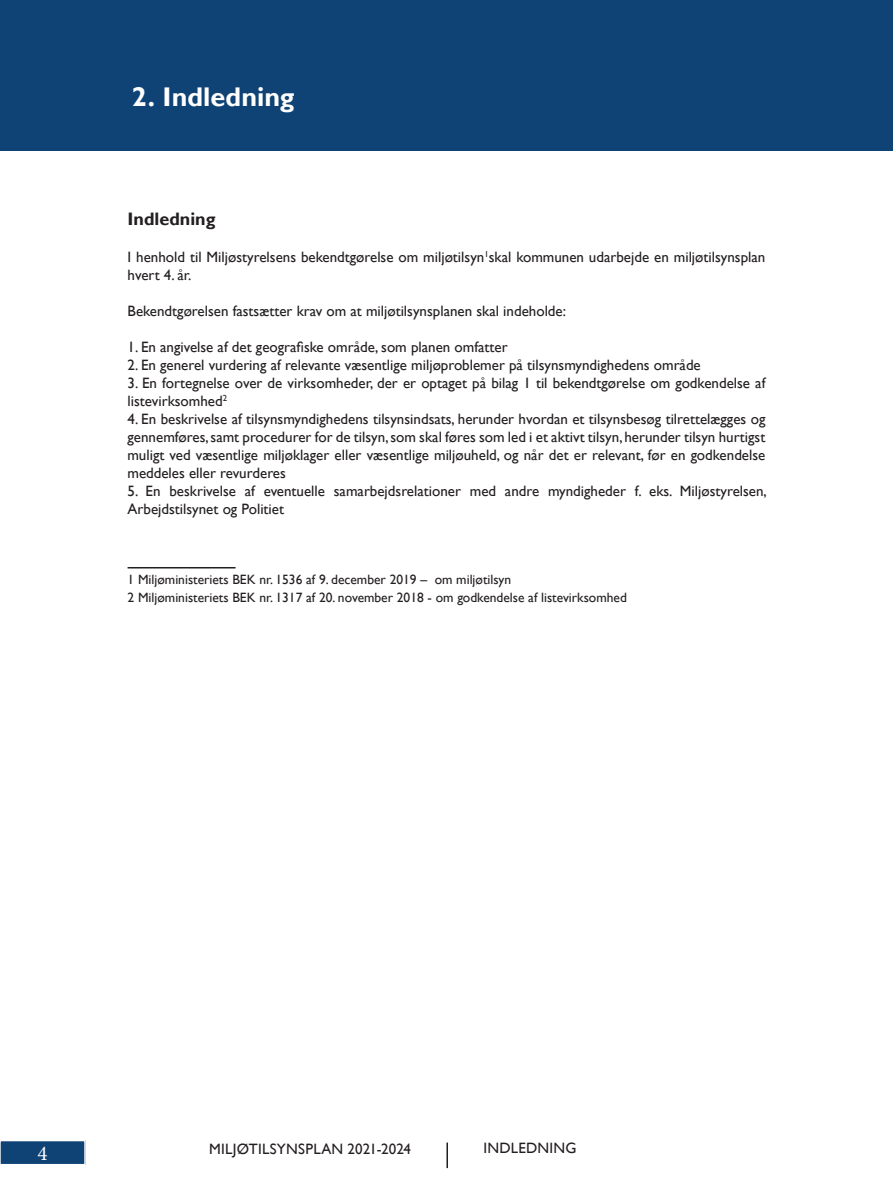
<style>
.page{position:relative;width:893px;height:1183px;background:#fff}
.page>*{position:absolute;margin:0;border:0;box-sizing:border-box;transform-origin:0 0}
.t1{font:700 27px "Gill Sans";color:#fff}
.t2{font:21px "Minion Pro";color:#fff}
.t3{font:700 18px "Gill Sans";color:#231f20}
.t4{font:15px/18px "Gill Sans";color:#231f20}
.t5{font:13.5px "Gill Sans";color:#231f20}
</style>
<div class="page">
<div style="left:0;top:0;width:893px;height:150px;background:#104375"></div>
<div style="left:0;top:1140px;width:85px;height:24px;background:#104375"></div>
<div style="left:0;top:1139px;width:86px;height:26px;border:2px solid #fff"></div>
<hr style="left:446px;top:1142px;width:2px;height:25px;background:#231f20">
<hr style="left:128px;top:567px;width:108px;height:1px;background:#231f20">
<p class="t1" style="left:132px;top:81px;width:164px">2. Indledning</p>
<p class="t3" style="left:128px;top:209px;width:89px">Indledning</p>
<p class="t4" style="left:128px;top:247px;width:639px">I henhold til Miljøstyrelsens bekendtgørelse om miljøtilsyn<sup>1</sup>skal kommunen udarbejde en miljøtilsynsplan hvert 4. år.</p>
<p class="t4" style="left:128px;top:301px;width:440px">Bekendtgørelsen fastsætter krav om at miljøtilsynsplanen skal indeholde:</p>
<p class="t4" style="left:128px;top:337px;width:382px">1. En angivelse af det geografiske område, som planen omfatter</p>
<p class="t4" style="left:128px;top:355px;width:575px">2. En generel vurdering af relevante væsentlige miljøproblemer på tilsynsmyndighedens område</p>
<p class="t4" style="left:128px;top:373px;width:639px">3. En fortegnelse over de virksomheder, der er optaget på bilag 1 til bekendtgørelse om godkendelse af listevirksomhed<sup>2</sup></p>
<p class="t4" style="left:128px;top:409px;width:639px;text-align:justify">4. En beskrivelse af tilsynsmyndighedens tilsynsindsats, herunder hvordan et tilsynsbesøg tilrettelægges og gennemføres, samt procedurer for de tilsyn, som skal føres som led i et aktivt tilsyn, herunder tilsyn hurtigst muligt ved væsentlige miljøklager eller væsentlige miljøuheld, og når det er relevant, før en godkendelse meddeles eller revurderes</p>
<p class="t4" style="left:128px;top:481px;width:641px">5. En beskrivelse af eventuelle samarbejdsrelationer med andre myndigheder f. eks. Miljøstyrelsen,<br>Arbejdstilsynet og Politiet</p>
<p class="t5" style="left:128px;top:571px;width:385px">1 Miljøministeriets BEK nr. 1536 af 9. december 2019 – om miljøtilsyn</p>
<p class="t5" style="left:128px;top:589px;width:501px">2 Miljøministeriets BEK nr. 1317 af 20. november 2018 - om godkendelse af listevirksomhed</p>
<h2 class="t2" style="left:37px;top:1139px;width:12px">4</h2>
<p class="t4" style="left:209px;top:1139px;width:203px">MILJØTILSYNSPLAN 2021-2024</p>
<p class="t4" style="left:483px;top:1138px;width:95px">INDLEDNING</p>
</div>
